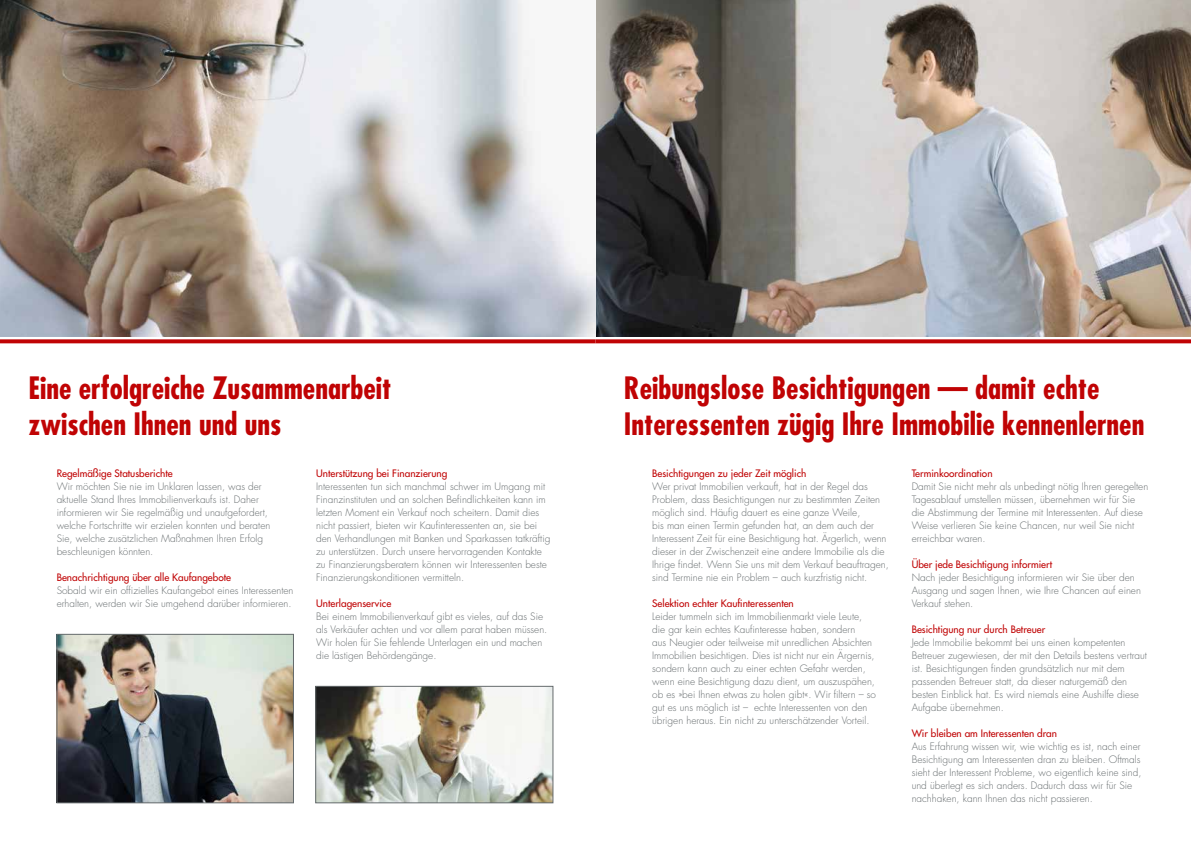
<style>
.page{position:relative;width:1191px;height:842px;background:#fff}
.page>*{position:absolute;margin:0;border:0;box-sizing:border-box;transform-origin:0 0}
.t1{font:700 condensed 30px/36px "Futura";color:#c00304}
.t2{font:300 10px/13px "Futura";color:#656b6d}
.t3{font:10px "Futura";color:#c00304}
</style>
<div class="page">
<img style="left:0;top:0;width:1191px;height:336px">
<svg style="left:0;top:339px;width:595px;height:4px;background:#c5191a"></svg>
<svg style="left:595px;top:339px;width:596px;height:4px;background:#c5191a"></svg>
<img style="left:59px;top:636px;width:233px;height:165px">
<div style="left:57px;top:634px;width:237px;height:169px;border:1px solid #656b6d"></div>
<img style="left:317px;top:688px;width:234px;height:113px">
<div style="left:315px;top:686px;width:238px;height:117px;border:1px solid #656b6d"></div>
<h1 class="t1" style="left:28px;top:370px;width:364px">Eine erfolgreiche Zusammenarbeit zwischen Ihnen und uns</h1>
<p class="t3" style="left:57px;top:467px;width:117px">Regelmäßige Statusberichte</p>
<p class="t2" style="left:57px;top:480px;width:215px">Wir möchten Sie nie im Unklaren lassen, was der aktuelle Stand Ihres Immobilienverkaufs ist. Daher informieren wir Sie regelmäßig und unaufgefordert, welche Fortschritte wir erzielen konnten und beraten Sie, welche zusätzlichen Maßnahmen Ihren Erfolg beschleunigen könnten.</p>
<p class="t3" style="left:57px;top:571px;width:176px">Benachrichtigung über alle Kaufangebote</p>
<p class="t2" style="left:57px;top:584px;width:238px">Sobald wir ein offizielles Kaufangebot eines Interessenten erhalten, werden wir Sie umgehend darüber informieren.</p>
<p class="t3" style="left:316px;top:467px;width:133px">Unterstützung bei Finanzierung</p>
<p class="t2" style="left:316px;top:480px;width:236px">Interessenten tun sich manchmal schwer im Umgang mit Finanzinstituten und an solchen Befindlichkeiten kann im letzten Moment ein Verkauf noch scheitern. Damit dies nicht passiert, bieten wir Kaufinteressenten an, sie bei den Verhandlungen mit Banken und Sparkassen tatkräftig zu unterstützen. Durch unsere hervorragenden Kontakte zu Finanzierungsberatern können wir Interessenten beste Finanzierungskonditionen vermitteln.</p>
<p class="t3" style="left:316px;top:597px;width:77px">Unterlagenservice</p>
<p class="t2" style="left:316px;top:610px;width:233px">Bei einem Immobilienverkauf gibt es vieles, auf das Sie als Verkäufer achten und vor allem parat haben müssen.<br>Wir holen für Sie fehlende Unterlagen ein und machen die lästigen Behördengänge.</p>
<h1 class="t1" style="left:624px;top:370px;width:522px">Reibungslose Besichtigungen — damit echte<br>Interessenten zügig Ihre Immobilie kennenlernen</h1>
<p class="t3" style="left:652px;top:467px;width:156px">Besichtigungen zu jeder Zeit möglich</p>
<p class="t2" style="left:652px;top:480px;width:238px">Wer privat Immobilien verkauft, hat in der Regel das Problem, dass Besichtigungen nur zu bestimmten Zeiten möglich sind. Häufig dauert es eine ganze Weile,<br>bis man einen Termin gefunden hat, an dem auch der Interessent Zeit für eine Besichtigung hat. Ärgerlich, wenn dieser in der Zwischenzeit eine andere Immobilie als die Ihrige findet. Wenn Sie uns mit dem Verkauf beauftragen, sind Termine nie ein Problem – auch kurzfristig nicht.</p>
<p class="t3" style="left:652px;top:597px;width:143px">Selektion echter Kaufinteressenten</p>
<p class="t2" style="left:652px;top:610px;width:225px">Leider tummeln sich im Immobilienmarkt viele Leute, die gar kein echtes Kaufinteresse haben, sondern<br>aus Neugier oder teilweise mit unredlichen Absichten Immobilien besichtigen. Dies ist nicht nur ein Ärgernis, sondern kann auch zu einer echten Gefahr werden, wenn eine Besichtigung dazu dient, um auszuspähen, ob es »bei Ihnen etwas zu holen gibt«. Wir filtern – so gut es uns möglich ist – echte Interessenten von den übrigen heraus. Ein nicht zu unterschätzender Vorteil.</p>
<p class="t3" style="left:911px;top:467px;width:82px">Terminkoordination</p>
<p class="t2" style="left:911px;top:480px;width:238px">Damit Sie nicht mehr als unbedingt nötig Ihren geregelten Tagesablauf umstellen müssen, übernehmen wir für Sie die Abstimmung der Termine mit Interessenten. Auf diese Weise verlieren Sie keine Chancen, nur weil Sie nicht erreichbar waren.</p>
<p class="t3" style="left:911px;top:558px;width:142px">Über jede Besichtigung informiert</p>
<p class="t2" style="left:911px;top:571px;width:231px">Nach jeder Besichtigung informieren wir Sie über den<br>Ausgang und sagen Ihnen, wie Ihre Chancen auf einen<br>Verkauf stehen.</p>
<p class="t3" style="left:911px;top:623px;width:135px">Besichtigung nur durch Betreuer</p>
<p class="t2" style="left:911px;top:636px;width:237px">Jede Immobilie bekommt bei uns einen kompetenten Betreuer zugewiesen, der mit den Details bestens vertraut ist. Besichtigungen finden grundsätzlich nur mit dem passenden Betreuer statt, da dieser naturgemäß den besten Einblick hat. Es wird niemals eine Aushilfe diese Aufgabe übernehmen.</p>
<p class="t3" style="left:911px;top:727px;width:147px">Wir bleiben am Interessenten dran</p>
<p class="t2" style="left:911px;top:740px;width:231px">Aus Erfahrung wissen wir, wie wichtig es ist, nach einer Besichtigung am Interessenten dran zu bleiben. Oftmals sieht der Interessent Probleme, wo eigentlich keine sind, und überlegt es sich anders. Dadurch dass wir für Sie nachhaken, kann Ihnen das nicht passieren.</p>
</div>
